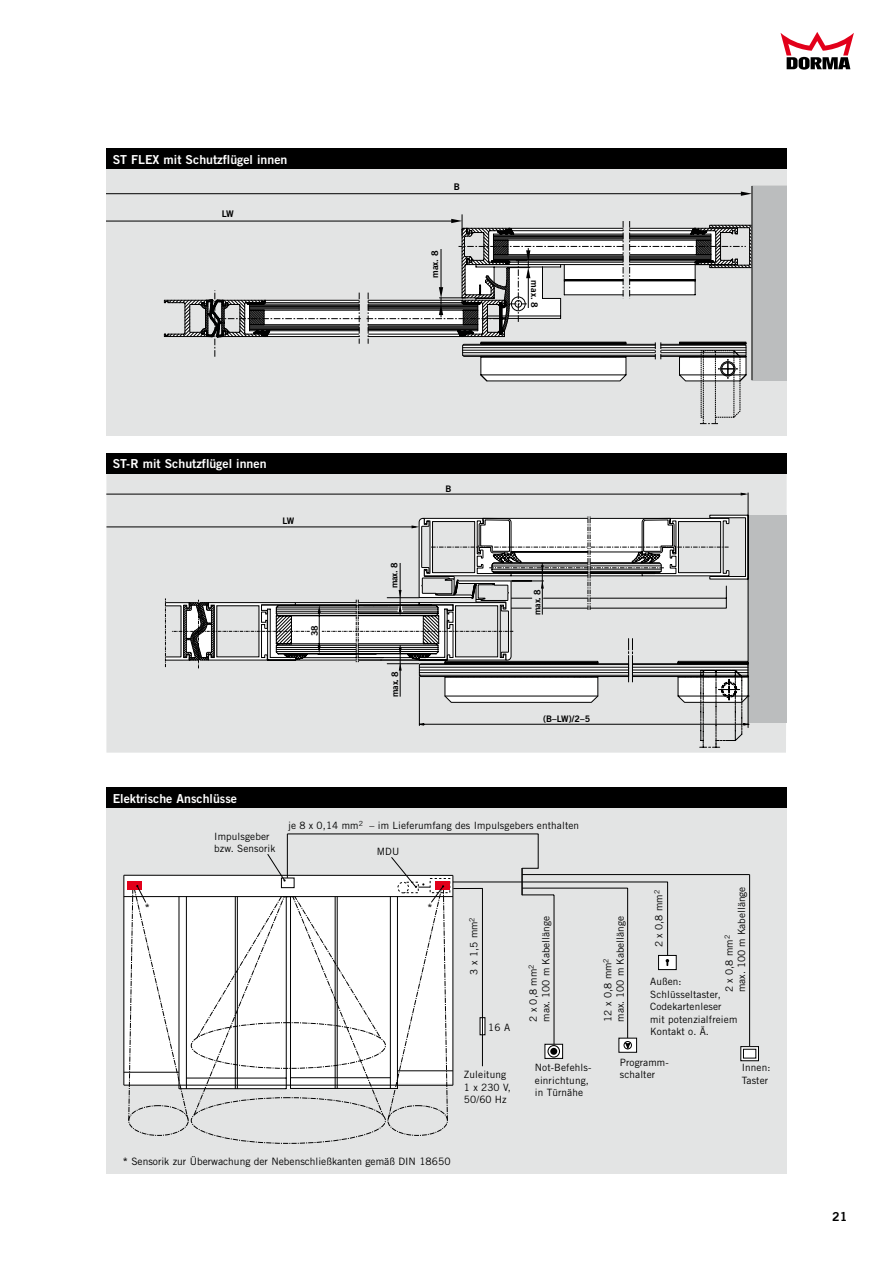
<style>
.page{position:relative;width:893px;height:1263px;background:#fff}
.page>*{position:absolute;margin:0;border:0;box-sizing:border-box;transform-origin:0 0}
.t1{font:12.3px "Trade Gothic Bold Two";color:#fff}
.t2{font:12.3px "Trade Gothic Bold Two";color:#000}
.t3{font:10.2px "Trade Gothic";color:#000}
.t4{font:10.05px/12.5px "Trade Gothic";letter-spacing:.01em;color:#000}
.t5{font:10.05px "Trade Gothic Bold Two";color:#000}
.t6{font:9.15px "Trade Gothic Bold Two";color:#000}
.t7{font:9px "Trade Gothic Bold Two";letter-spacing:-.03em;color:#000}
.s1{font-family:"Trade Gothic Bold Two"}
</style>
<div class="page">
<svg style="left:780px;top:32px;width:74px;height:38px"></svg>
<div style="left:106px;top:801px;width:681px;height:373px;background:#e3e4e4"></div>
<svg style="left:123px;top:833px;width:627px;height:253px"></svg>
<hr style="left:521px;top:868px;width:2px;height:27px;background:#000">
<hr style="left:482px;top:888px;width:1px;height:178px;background:#000">
<hr style="left:453px;top:875px;width:1px;height:210px;background:#000">
<hr style="left:287px;top:834px;width:1px;height:44px;background:#000">
<hr style="left:124px;top:875px;width:1px;height:210px;background:#000">
<hr style="left:749px;top:874px;width:1px;height:180px;background:#000">
<div style="left:128px;top:1105px;width:61px;height:31px;border:1px dashed #000;border-radius:50%"></div>
<hr style="left:124px;top:896px;width:329px;height:1px;background:#000">
<svg style="left:740px;top:1046px;width:19px;height:15px"></svg>
<svg style="left:545px;top:1044px;width:18px;height:15px"></svg>
<div style="left:547px;top:1045px;width:13px;height:12px;border:1px solid #000;border-radius:50%"></div>
<div style="left:550px;top:1048px;width:7px;height:7px;background:#000;border-radius:50%"></div>
<div style="left:658px;top:955px;width:19px;height:15px;background:#fff;border:1px solid #000"></div>
<svg style="left:666px;top:959px;width:3px;height:7px"></svg>
<svg style="left:618px;top:1037px;width:19px;height:16px"></svg>
<div style="left:388px;top:1105px;width:60px;height:31px;border:1px dashed #000;border-radius:50%"></div>
<div style="left:127px;top:881px;width:15px;height:8px;background:#e2001a"></div>
<div style="left:435px;top:881px;width:15px;height:8px;background:#e2001a"></div>
<div style="left:106px;top:788px;width:681px;height:20px;background:#000"></div>
<div style="left:106px;top:473px;width:681px;height:280px;background:#e3e4e4"></div>
<div style="left:748px;top:515px;width:38px;height:208px;background:#bbbdbe"></div>
<hr style="left:106px;top:494px;width:639px;height:1px;background:#000">
<svg style="left:511px;top:492px;width:237px;height:23px;background:#d8d8d8"></svg>
<hr style="left:106px;top:527px;width:310px;height:1px;background:#000">
<svg style="left:165px;top:515px;width:586px;height:233px;background:#cccdcd"></svg>
<div style="left:106px;top:164px;width:681px;height:272px;background:#e3e4e4"></div>
<hr style="left:106px;top:193px;width:639px;height:1px;background:#000">
<hr style="left:106px;top:221px;width:350px;height:1px;background:#000">
<svg style="left:164px;top:186px;width:623px;height:238px"></svg>
<hr style="left:752px;top:186px;width:1px;height:194px;background:#000">
<div style="left:106px;top:149px;width:681px;height:20px;background:#000"></div>
<div style="left:106px;top:453px;width:681px;height:20px;background:#000"></div>
<svg style="left:128px;top:853px;width:320px;height:268px"></svg>
<p class="t1" style="left:113px;top:152px;width:176px">ST FLEX mit Schutzflügel innen</p>
<p class="t6" style="left:222px;top:208px;width:14px">LW</p>
<p class="t1" style="left:113px;top:456px;width:155px">ST-R mit Schutzflügel innen</p>
<p class="t7" style="left:282px;top:516px;width:13px">LW</p>
<p class="t7" style="left:309px;top:636px;width:12px;rotate:-90deg">38</p>
<p class="t1" style="left:113px;top:791px;width:126px">Elektrische Anschlüsse</p>
<p class="t6" style="left:454px;top:181px;width:8px">B</p>
<p class="t6" style="left:429px;top:278px;width:29px;rotate:-90deg">max. 8</p>
<p class="t7" style="left:389px;top:588px;width:27px;rotate:-90deg">max. 8</p>
<p class="t7" style="left:389px;top:697px;width:27px;rotate:-90deg">max. 8</p>
<p class="t7" style="left:445px;top:483px;width:8px">B</p>
<p class="t6" style="left:540px;top:280px;width:29px;rotate:90deg">max. 8</p>
<p class="t7" style="left:532px;top:615px;width:27px;rotate:-90deg">max. 8</p>
<p class="t7" style="left:543px;top:713px;width:49px">(B–LW)/2–5</p>
<p class="t5" style="left:145px;top:901px;width:7px">*</p>
<p class="t4" style="left:214px;top:830px;width:63px">Impulsgeber bzw. Sensorik</p>
<p class="t4" style="left:288px;top:819px;width:293px">je 8 x 0,14 mm<sup>2</sup> – im Lieferumfang des Impulsgebers enthalten</p>
<p class="t4" style="left:377px;top:845px;width:24px">MDU</p>
<p class="t4" style="left:467px;top:974px;width:59px;rotate:-90deg">3 x 1,5 mm<sup>2</sup></p>
<p class="t4" style="left:602px;top:1022px;width:107px;rotate:-90deg">12 x 0,8 mm<sup>2<br></sup>max. 100 m Kabellänge</p>
<p class="t4" style="left:527px;top:1022px;width:107px;rotate:-90deg">2 x 0,8 mm<sup>2<br></sup>max. 100 m Kabellänge</p>
<p class="t4" style="left:488px;top:1021px;width:23px">16 A</p>
<p class="t4" style="left:723px;top:992px;width:107px;rotate:-90deg">2 x 0,8 mm<sup>2<br></sup>max. 100 m Kabellänge</p>
<p class="t4" style="left:653px;top:947px;width:59px;rotate:-90deg">2 x 0,8 mm<sup>2</sup></p>
<p class="t4" style="left:650px;top:975px;width:89px">Außen:<br>Schlüsseltaster,<br>Codekartenleser mit potenzialfreiem<br>Kontakt o. Ä.</p>
<p class="t4" style="left:620px;top:1056px;width:50px">Programm&shy;schalter</p>
<p class="t4" style="left:535px;top:1061px;width:58px">Not-Befehls&shy;einrichtung, in Türnähe</p>
<p class="t4" style="left:464px;top:1068px;width:48px">Zuleitung<br>1 x 230 V,<br>50/60 Hz</p>
<p class="t4" style="left:742px;top:1061px;width:30px">Innen:<br>Taster</p>
<p class="t3" style="left:123px;top:1155px;width:329px"><span class="s1">*</span> Sensorik zur Überwachung der Nebenschließkanten gemäß DIN 18650</p>
<p class="t2" style="left:832px;top:1209px;width:17px">21</p>
</div>
